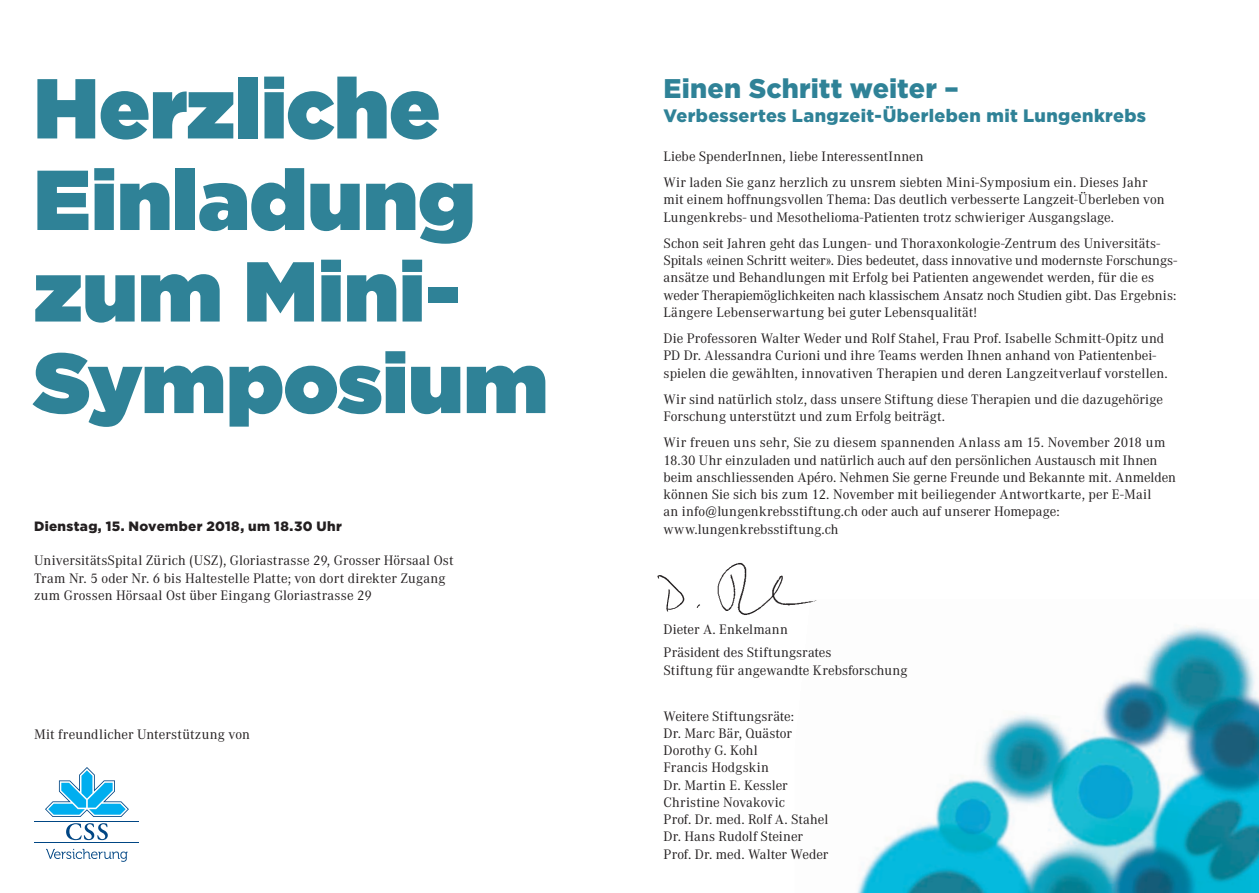
<style>
.page{position:relative;width:1259px;height:893px;background:#fff}
.page>*{position:absolute;margin:0;border:0;box-sizing:border-box;transform-origin:0 0}
.t1{font:900 84.75px/91.5px "Gotham";letter-spacing:.005em;color:#2f8297}
.t2{font:900 27px "Gotham";letter-spacing:.005em;color:#2f8297}
.t3{font:900 18px "Gotham";letter-spacing:.02em;color:#2f8297}
.t4{font:13.5px/17.2px "Corporate ABQ";letter-spacing:.005em;color:#231f20}
.t5{font:900 13.5px "Gotham";letter-spacing:.025em;color:#231f20}
</style>
<div class="page">
<img style="left:857px;top:626px;width:402px;height:267px">
<img style="left:657px;top:562px;width:160px;height:53px">
<svg style="left:46px;top:849px;width:82px;height:13px"></svg>
<hr style="left:35px;top:842px;width:104px;height:1px;background:#004684">
<hr style="left:35px;top:821px;width:104px;height:1px;background:#004684">
<svg style="left:45px;top:767px;width:84px;height:50px"></svg>
<svg style="left:66px;top:823px;width:42px;height:17px"></svg>
<h1 class="t1" style="left:34px;top:62px;width:515px">Herzliche<br>Einladung zum Mini-<br>Symposium</h1>
<h2 class="t2" style="left:663px;top:72px;width:297px">Einen Schritt weiter –</h2>
<h3 class="t3" style="left:663px;top:105px;width:484px">Verbessertes Langzeit-Überleben mit Lungenkrebs</h3>
<p class="t4" style="left:663px;top:143px;width:486px;line-height:26.2px">Liebe SpenderInnen, liebe InteressentInnen<br>Wir laden Sie ganz herzlich zu unsrem siebten Mini-Symposium ein. Dieses Jahr</p>
<p class="t4" style="left:663px;top:191px;width:502px">mit einem hoffnungsvollen Thema: Das deutlich verbesserte Langzeit-Überleben von<br>Lungenkrebs- und Mesothelioma-Patienten trotz schwieriger Ausgangslage.</p>
<p class="t4" style="left:663px;top:235px;width:515px">Schon seit Jahren geht das Lungen- und Thoraxonkologie-Zentrum des Universitäts-Spitals «einen Schritt weiter». Dies bedeutet, dass innovative und modernste Forschungs&shy;ansätze und Behandlungen mit Erfolg bei Patienten angewendet werden, für die es weder Therapiemöglichkeiten nach klassischem Ansatz noch Studien gibt. Das Ergebnis:<br>Längere Lebenserwartung bei guter Lebensqualität!</p>
<p class="t4" style="left:663px;top:330px;width:506px">Die Professoren Walter Weder und Rolf Stahel, Frau Prof. Isabelle Schmitt-Opitz und<br>PD Dr. Alessandra Curioni und ihre Teams werden Ihnen anhand von Patientenbei&shy;spielen die gewählten, innovativen Therapien und deren Langzeitverlauf vorstellen.</p>
<p class="t4" style="left:663px;top:391px;width:501px">Wir sind natürlich stolz, dass unsere Stiftung diese Therapien und die dazugehörige<br>Forschung unterstützt und zum Erfolg beiträgt.</p>
<p class="t4" style="left:663px;top:434px;width:514px">Wir freuen uns sehr, Sie zu diesem spannenden Anlass am 15. November 2018 um 18.30 Uhr einzuladen und natürlich auch auf den persönlichen Austausch mit Ihnen beim anschliessenden Apéro. Nehmen Sie gerne Freunde und Bekannte mit. Anmelden können Sie sich bis zum 12. November mit beiliegender Antwortkarte, per E-Mail<br>an info@lungenkrebsstiftung.ch oder auch auf unserer Homepage: www.lungenkrebsstiftung.ch</p>
<p class="t5" style="left:34px;top:518px;width:309px">Dienstag, 15. November 2018, um 18.30 Uhr</p>
<p class="t4" style="left:34px;top:552px;width:421px">UniversitätsSpital Zürich (USZ), Gloriastrasse 29, Grosser Hörsaal Ost<br>Tram Nr. 5 oder Nr. 6 bis Haltestelle Platte; von dort direkter Zugang zum Grossen Hörsaal Ost über Eingang Gloriastrasse 29</p>
<p class="t4" style="left:34px;top:726px;width:217px">Mit freundlicher Unterstützung von</p>
<p class="t4" style="left:663px;top:617px;width:170px;line-height:23.7px">Dieter A. Enkelmann<br>Präsident des Stiftungsrates</p>
<p class="t4" style="left:663px;top:661px;width:245px">Stiftung für angewandte Krebsforschung</p>
<p class="t4" style="left:663px;top:707px;width:166px">Weitere Stiftungsräte:<br>Dr. Marc Bär, Quästor<br>Dorothy G. Kohl<br>Francis Hodgskin<br>Dr. Martin E. Kessler<br>Christine Novakovic<br>Prof. Dr. med. Rolf A. Stahel<br>Dr. Hans Rudolf Steiner<br>Prof. Dr. med. Walter Weder</p>
</div>
